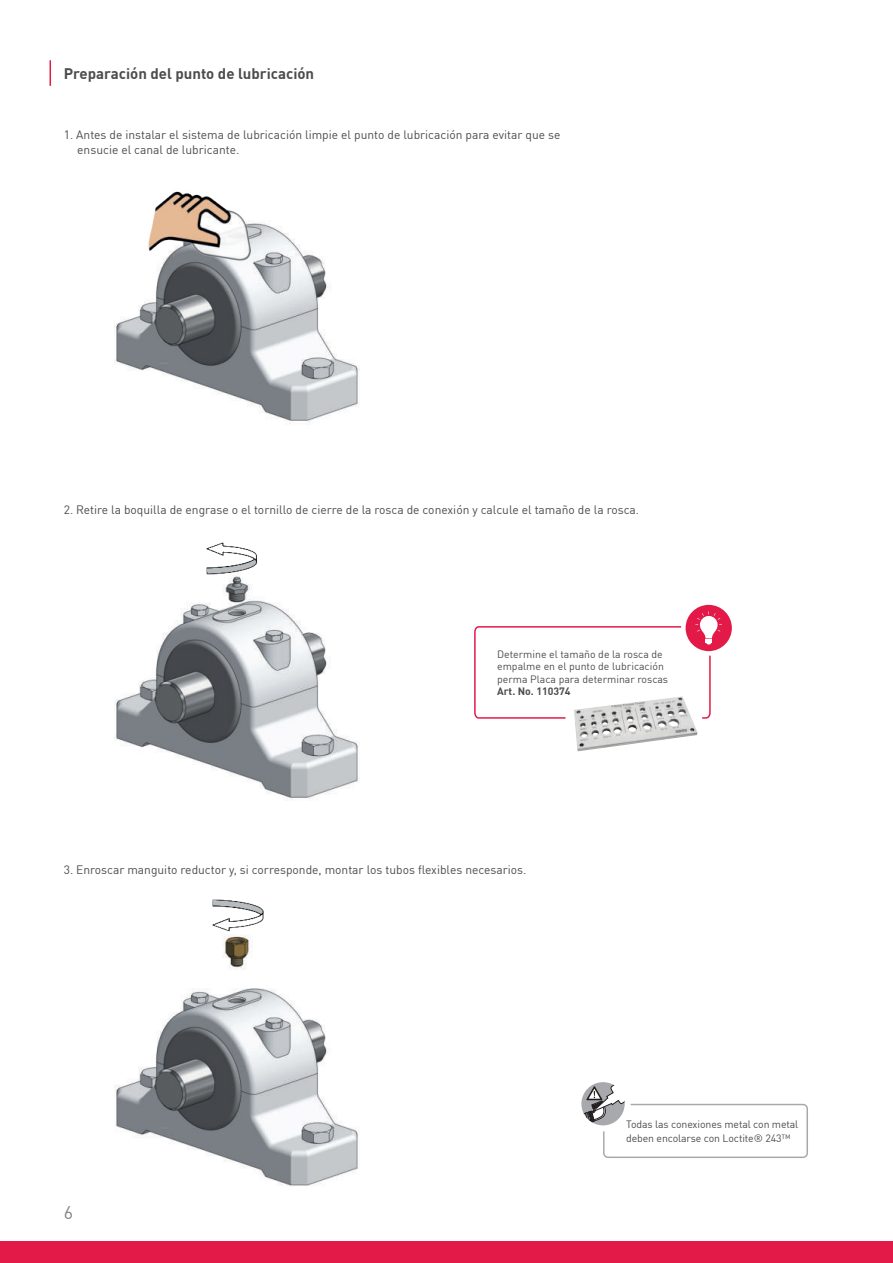
<style>
.page{position:relative;width:893px;height:1263px;background:#fff}
.page>*{position:absolute;margin:0;border:0;box-sizing:border-box;transform-origin:0 0}
.t1{font:18px "DIN Pro";color:#808285}
.t2{font:700 15px "DIN Pro";color:#4b4c4d}
.t3{font:12px/15px "DIN Pro";color:#4b4c4d}
.t4{font:10.5px/12.6px "DIN Pro";color:#4b4c4d}
.t5{font:700 10.5px "DIN Pro";color:#4b4c4d}
</style>
<div class="page">
<div style="left:0;top:1242px;width:893px;height:21px;background:#e31a47"></div>
<img style="left:115px;top:221px;width:245px;height:204px">
<img style="left:148px;top:191px;width:103px;height:71px">
<img style="left:115px;top:576px;width:244px;height:225px">
<img style="left:206px;top:542px;width:51px;height:33px">
<img style="left:115px;top:931px;width:243px;height:256px">
<img style="left:212px;top:899px;width:51px;height:32px">
<svg style="left:50px;top:60px;width:1px;height:26px"></svg>
<svg style="left:683px;top:603px;width:51px;height:50px"></svg>
<div style="left:681px;top:600px;width:55px;height:56px;border:4px solid #fff;border-radius:50%"></div>
<svg style="left:474px;top:611px;width:248px;height:108px"></svg>
<img style="left:574px;top:696px;width:123px;height:55px">
<div style="left:603px;top:1104px;width:205px;height:54px;border:2px solid #a8a9ad;border-radius:4px"></div>
<div style="left:575px;top:1076px;width:56px;height:55px;border:6px solid #fff;border-radius:50%"></div>
<svg style="left:578px;top:1080px;width:50px;height:48px"></svg>
<p class="t2" style="left:64px;top:67px;width:252px">Preparación del punto de lubricación</p>
<p class="t3" style="left:77px;top:128px;width:485px;text-indent:-14px">1. Antes de instalar el sistema de lubricación limpie el punto de lubricación para evitar que se ensucie el canal de lubricante.</p>
<p class="t3" style="left:64px;top:503px;width:577px">2. Retire la boquilla de engrase o el tornillo de cierre de la rosca de conexión y calcule el tamaño de la rosca.</p>
<p class="t4" style="left:497px;top:648px;width:173px">Determine el tamaño de la rosca de empalme en el punto de lubricación perma Placa para determinar roscas</p>
<p class="t5" style="left:497px;top:687px;width:75px">Art. No. 110374</p>
<p class="t3" style="left:64px;top:861px;width:464px">3. Enroscar manguito reductor y, si corresponde, montar los tubos flexibles necesarios.</p>
<h1 class="t1" style="left:64px;top:1199px;width:11px">6</h1>
<p class="t4" style="left:626px;top:1118px;width:174px;line-height:13.5px">Todas las conexiones metal con metal deben encolarse con Loctite® 243™</p>
</div>
